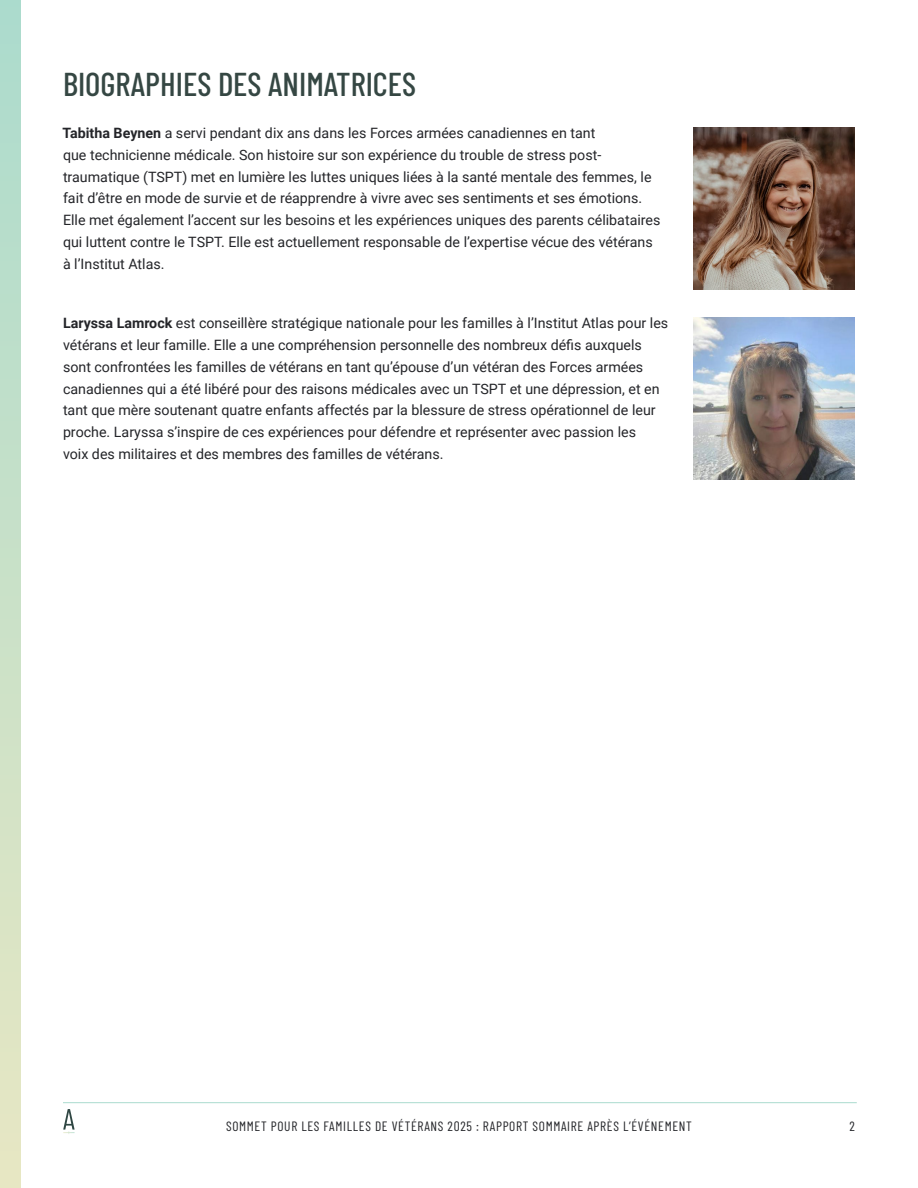
<style>
.page{position:relative;width:918px;height:1188px;background:#fff}
.page>*{position:absolute;margin:0;border:0;box-sizing:border-box;transform-origin:0 0}
.Header_2{font:500 33px "Barlow Condensed";color:#354743}
.Body{font:14.25px/21.8px "Roboto";color:#242529}
.t1{font:13.5px "Barlow Condensed";letter-spacing:.05em;color:#242529}
.s1{font-weight:700}
</style>
<div class="page">
<hr style="left:63px;top:1102px;width:794px;height:1px;background:#aadbcf">
<svg style="left:63px;top:1109px;width:12px;height:25px"></svg>
<div style="left:0;top:0;width:21px;height:1188px;background:linear-gradient(to bottom,#abdbcd,#e7e7c3)"></div>
<img style="left:693px;top:128px;width:162px;height:162px">
<img style="left:693px;top:317px;width:162px;height:162px">
<p class="Header_2" style="left:63px;top:61px;width:355px">BIOGRAPHIES DES ANIMATRICES</p>
<p class="Body" style="left:63px;top:122px;width:599px"><span class="s1">Tabitha Beynen</span> a servi pendant dix ans dans les Forces armées canadiennes en tant<br>que technicienne médicale. Son histoire sur son expérience du trouble de stress post&shy;traumatique (TSPT) met en lumière les luttes uniques liées à la santé mentale des femmes, le fait d’être en mode de survie et de réapprendre à vivre avec ses sentiments et ses émotions.<br>Elle met également l’accent sur les besoins et les expériences uniques des parents célibataires qui luttent contre le TSPT. Elle est actuellement responsable de l’expertise vécue des vétérans à l’Institut Atlas.</p>
<p class="Body" style="left:63px;top:312px;width:607px"><span class="s1">Laryssa Lamrock</span> est conseillère stratégique nationale pour les familles à l’Institut Atlas pour les vétérans et leur famille. Elle a une compréhension personnelle des nombreux défis auxquels sont confrontées les familles de vétérans en tant qu’épouse d’un vétéran des Forces armées canadiennes qui a été libéré pour des raisons médicales avec un TSPT et une dépression, et en tant que mère soutenant quatre enfants affectés par la blessure de stress opérationnel de leur proche. Laryssa s’inspire de ces expériences pour défendre et représenter avec passion les<br>voix des militaires et des membres des familles de vétérans.</p>
<p class="t1" style="left:226px;top:1116px;width:467px">SOMMET POUR LES FAMILLES DE VÉTÉRANS 2025 : RAPPORT SOMMAIRE APRÈS L’ÉVÉNEMENT</p>
<p class="t1" style="left:850px;top:1116px;width:7px">2</p>
</div>
